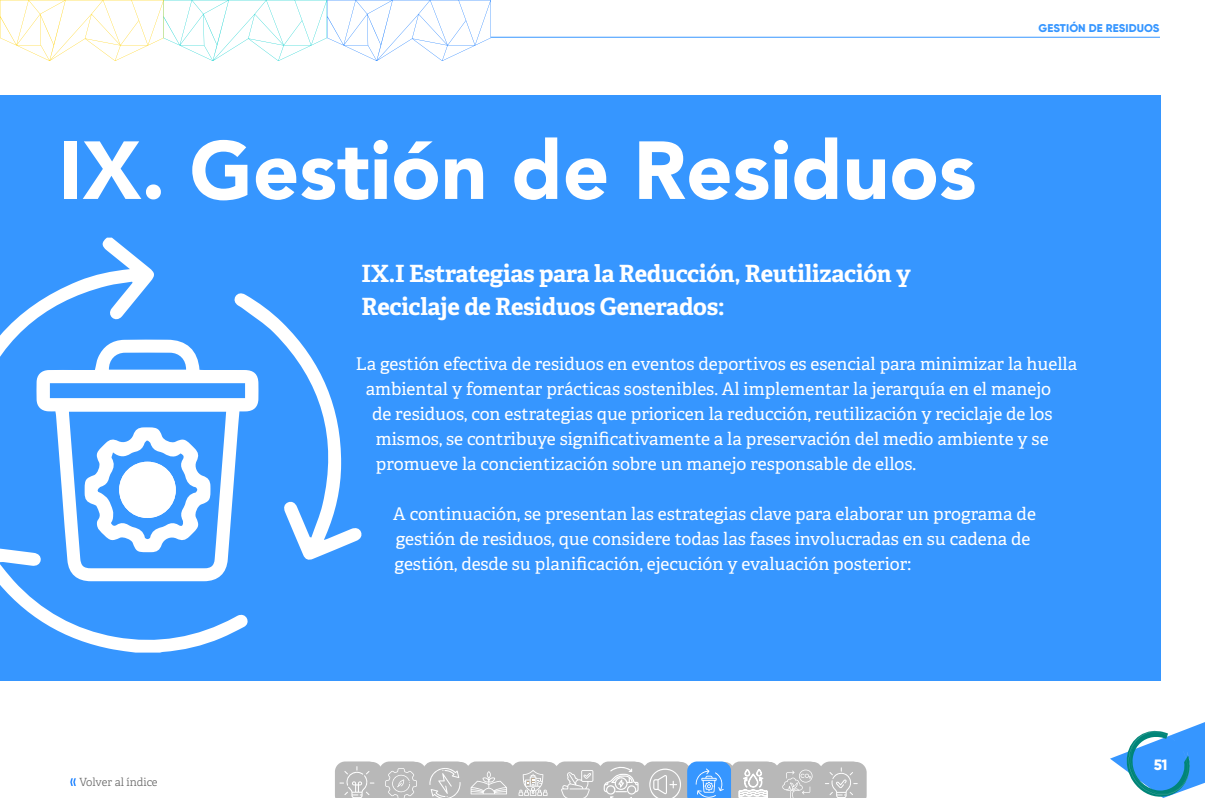
<style>
.page{position:relative;width:1205px;height:798px;background:#fff}
.page>*{position:absolute;margin:0;border:0;box-sizing:border-box;transform-origin:0 0}
.t1{font:900 81.25px "Avenir";color:#fff}
.t2{font:700 23.75px/32.5px "Adelle";letter-spacing:-.01em;color:#fff}
.t3{font:17.5px/25px "Adelle";color:#fff}
.t4{font:800 15px "Gilroy";color:#fff}
.t5{font:800 11.25px "Gilroy";letter-spacing:.01em;color:#3696ff}
.t6{font:300 11.25px "Adelle";color:#666}
</style>
<div class="page">
<svg style="left:0;top:0;width:491px;height:61px"></svg>
<hr style="left:491px;top:37px;width:669px;height:1px;background:#3696ff">
<svg style="left:1110px;top:722px;width:95px;height:75px"></svg>
<svg style="left:335px;top:761px;width:531px;height:36px;background:#b9c0c7"></svg>
<div style="left:0;top:96px;width:1160px;height:584px;background:#3696ff"></div>
<svg style="left:0;top:237px;width:362px;height:415px"></svg>
<h1 class="t1" style="left:59px;top:101px;width:919px">IX. Gestión de Residuos</h1>
<p class="t5" style="left:1038px;top:21px;width:123px">GESTIÓN DE RESIDUOS</p>
<p class="t6" style="left:79px;top:775px;width:80px">Volver al índice</p>
<h2 class="t2" style="left:361px;top:257px;width:551px">IX.I Estrategias para la Reducción, Reutilización y<br>Reciclaje de Residuos Generados:</h2>
<p class="t3" style="left:356px;top:351px;width:723px">La gestión efectiva de residuos en eventos deportivos es esencial para minimizar la huella</p>
<p class="t3" style="left:366px;top:376px;width:687px">ambiental y fomentar prácticas sostenibles. Al implementar la jerarquía en el manejo</p>
<p class="t3" style="left:372px;top:401px;width:682px">de residuos, con estrategias que prioricen la reducción, reutilización y reciclaje de los</p>
<p class="t3" style="left:376px;top:426px;width:674px">mismos, se contribuye significativamente a la preservación del medio ambiente y se</p>
<p class="t3" style="left:376px;top:451px;width:542px">promueve la concientización sobre un manejo responsable de ellos.</p>
<p class="t3" style="left:393px;top:501px;width:644px">A continuación, se presentan las estrategias clave para elaborar un programa de gestión de residuos, que considere todas las fases involucradas en su cadena de gestión, desde su planificación, ejecución y evaluación posterior:</p>
<p class="t4" style="left:1153px;top:754px;width:15px">51</p>
</div>
